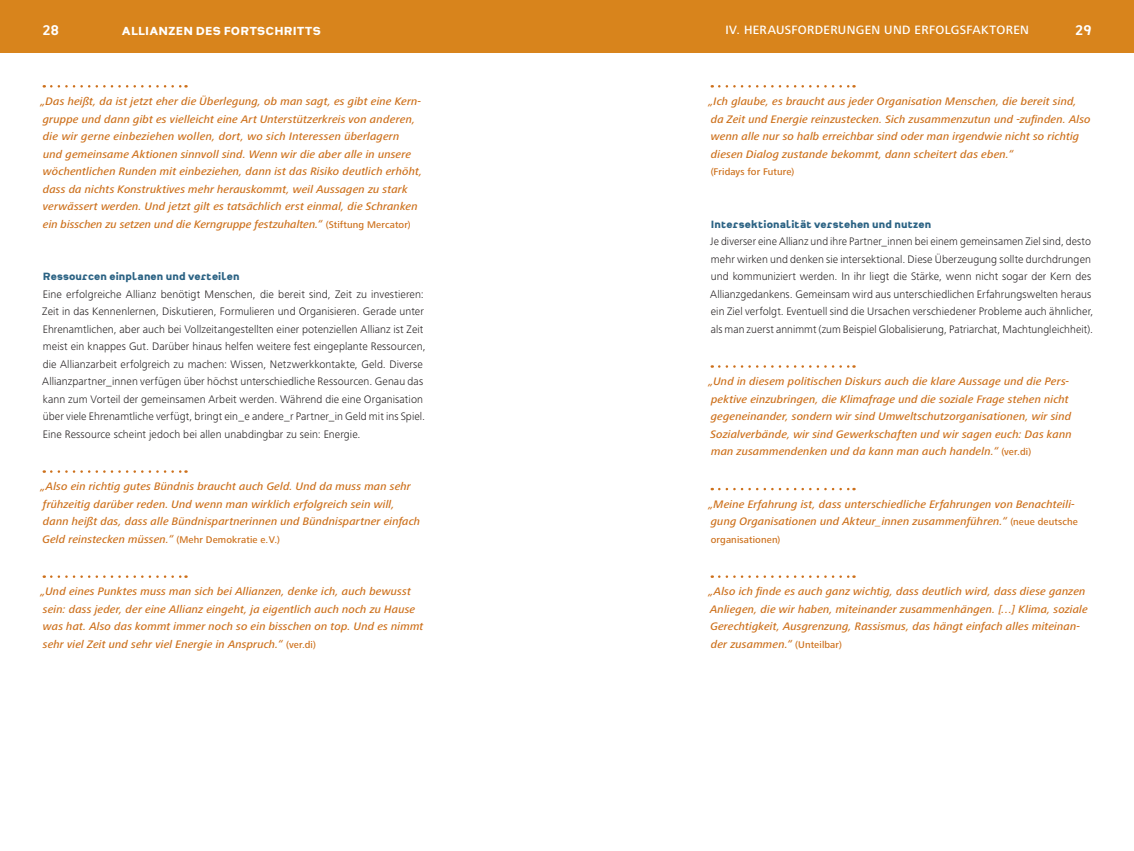
<style>
.page{position:relative;width:1134px;height:851px;background:#fff}
.page>*{position:absolute;margin:0;border:0;box-sizing:border-box;transform-origin:0 0}
.t1{font:700 15px "Heimat Sans";color:#fff}
.t2{font:500 12.5px "Frutiger Next LT";letter-spacing:.025em;color:#fff}
.t3{font:800 12.5px "Heimat Sans";letter-spacing:.01em;color:#fff}
.t4{font:italic 500 11.25px/17.5px "Frutiger Next LT";letter-spacing:.01em;color:#cd701b}
.t5{font:300 11.25px/17.5px "Frutiger Next LT";letter-spacing:.005em;color:#231f20}
.t6{font:800 11.25px "Heimat Sans";letter-spacing:.01em;color:#2c6384}
.t7{font:500 10px "Frutiger Next LT";letter-spacing:.015em;color:#cd701b}
.s1{font-style:normal;font-size:10px}
</style>
<div class="page">
<div style="left:567px;top:0;width:567px;height:52px;background:#d8841c"></div>
<div style="left:0;top:0;width:567px;height:52px;background:#d8841c"></div>
<svg style="left:719px;top:85px;width:135px;height:3px"></svg>
<svg style="left:719px;top:365px;width:135px;height:3px"></svg>
<svg style="left:719px;top:488px;width:135px;height:2px"></svg>
<svg style="left:719px;top:575px;width:135px;height:3px"></svg>
<svg style="left:51px;top:85px;width:136px;height:3px"></svg>
<svg style="left:51px;top:470px;width:136px;height:3px"></svg>
<svg style="left:51px;top:575px;width:136px;height:3px"></svg>
<h1 class="t1" style="left:43px;top:20px;width:18px">28</h1>
<p class="t3" style="left:122px;top:23px;width:200px">ALLIANZEN DES FORTSCHRITTS</p>
<h1 class="t1" style="left:1075px;top:20px;width:18px">29</h1>
<p class="t2" style="left:725px;top:23px;width:305px">IV. HERAUSFORDERUNGEN UND ERFOLGSFAKTOREN</p>
<p class="t4" style="left:40px;top:93px;width:383px">„Das heißt, da ist jetzt eher die Überlegung, ob man sagt, es gibt eine Kern&shy;gruppe und dann gibt es vielleicht eine Art Unterstützerkreis von anderen, die wir gerne einbeziehen wollen, dort, wo sich Interessen überlagern<br>und gemeinsame Aktionen sinnvoll sind. Wenn wir die aber alle in unsere wöchentlichen Runden mit einbeziehen, dann ist das Risiko deutlich erhöht, dass da nichts Konstruktives mehr herauskommt, weil Aussagen zu stark verwässert werden. Und jetzt gilt es tatsächlich erst einmal, die Schranken ein bisschen zu setzen und die Kerngruppe festzuhalten.“ <span class="s1">(Stiftung Mercator)</span></p>
<p class="t6" style="left:43px;top:269px;width:198px">Ressourcen einplanen und verteilen</p>
<p class="t5" style="left:42px;top:285px;width:385px">Eine erfolgreiche Allianz benötigt Menschen, die bereit sind, Zeit zu investieren:<br>Zeit in das Kennenlernen, Diskutieren, Formulieren und Organisieren. Gerade unter Ehrenamtlichen, aber auch bei Vollzeitangestellten einer potenziellen Allianz ist Zeit meist ein knappes Gut. Darüber hinaus helfen weitere fest eingeplante Ressourcen, die Allianzarbeit erfolgreich zu machen: Wissen, Netzwerkkontakte, Geld. Diverse Allianzpartner_innen verfügen über höchst unterschiedliche Ressourcen. Genau das kann zum Vorteil der gemeinsamen Arbeit werden. Während die eine Organisation über viele Ehrenamtliche verfügt, bringt ein_e andere_r Partner_in Geld mit ins Spiel.<br>Eine Ressource scheint jedoch bei allen unabdingbar zu sein: Energie.</p>
<p class="t4" style="left:40px;top:478px;width:381px">„Also ein richtig gutes Bündnis braucht auch Geld. Und da muss man sehr frühzeitig darüber reden. Und wenn man wirklich erfolgreich sein will, dann heißt das, dass alle Bündnispartnerinnen und Bündnispartner einfach Geld reinstecken müssen.“ <span class="s1">(Mehr Demokratie e.V.)</span></p>
<p class="t4" style="left:40px;top:583px;width:385px">„Und eines Punktes muss man sich bei Allianzen, denke ich, auch bewusst sein: dass jeder, der eine Allianz eingeht, ja eigentlich auch noch zu Hause was hat. Also das kommt immer noch so ein bisschen on top. Und es nimmt sehr viel Zeit und sehr viel Energie in Anspruch.“ <span class="s1">(ver.di)</span></p>
<p class="t4" style="left:708px;top:93px;width:384px">„Ich glaube, es braucht aus jeder Organisation Menschen, die bereit sind, da Zeit und Energie reinzustecken. Sich zusammenzutun und -zufinden. Also wenn alle nur so halb erreichbar sind oder man irgendwie nicht so richtig diesen Dialog zustande bekommt, dann scheitert das eben.“</p>
<p class="t7" style="left:711px;top:166px;width:85px">(Fridays for Future)</p>
<p class="t6" style="left:711px;top:216px;width:222px">Intersektionalität verstehen und nutzen</p>
<p class="t5" style="left:710px;top:233px;width:385px">Je diverser eine Allianz und ihre Partner_innen bei einem gemeinsamen Ziel sind, desto mehr wirken und denken sie intersektional. Diese Überzeugung sollte durchdrungen und kommuniziert werden. In ihr liegt die Stärke, wenn nicht sogar der Kern des Allianzgedankens. Gemeinsam wird aus unterschiedlichen Erfahrungswelten heraus ein Ziel verfolgt. Eventuell sind die Ursachen verschiedener Probleme auch ähnlicher, als man zuerst annimmt (zum Beispiel Globalisierung, Patriarchat, Machtungleichheit).</p>
<p class="t4" style="left:708px;top:373px;width:365px">„Und in diesem politischen Diskurs auch die klare Aussage und die Pers&shy;pektive einzubringen, die Klimafrage und die soziale Frage stehen nicht gegeneinander, sondern wir sind Umweltschutzorganisationen, wir sind Sozialverbände, wir sind Gewerkschaften und wir sagen euch: Das kann man zusammendenken und da kann man auch handeln.“ <span class="s1">(ver.di)</span></p>
<p class="t4" style="left:708px;top:495px;width:371px">„Meine Erfahrung ist, dass unterschiedliche Erfahrungen von Benachteili&shy;gung Organisationen und Akteur_innen zusammenführen.“ <span class="s1">(neue deutsche</span></p>
<p class="t7" style="left:711px;top:534px;width:71px">organisationen)</p>
<p class="t4" style="left:708px;top:583px;width:381px">„Also ich finde es auch ganz wichtig, dass deutlich wird, dass diese ganzen Anliegen, die wir haben, miteinander zusammenhängen. […] Klima, soziale Gerechtigkeit, Ausgrenzung, Rassismus, das hängt einfach alles miteinan&shy;der zusammen.“ <span class="s1">(Unteilbar)</span></p>
</div>
